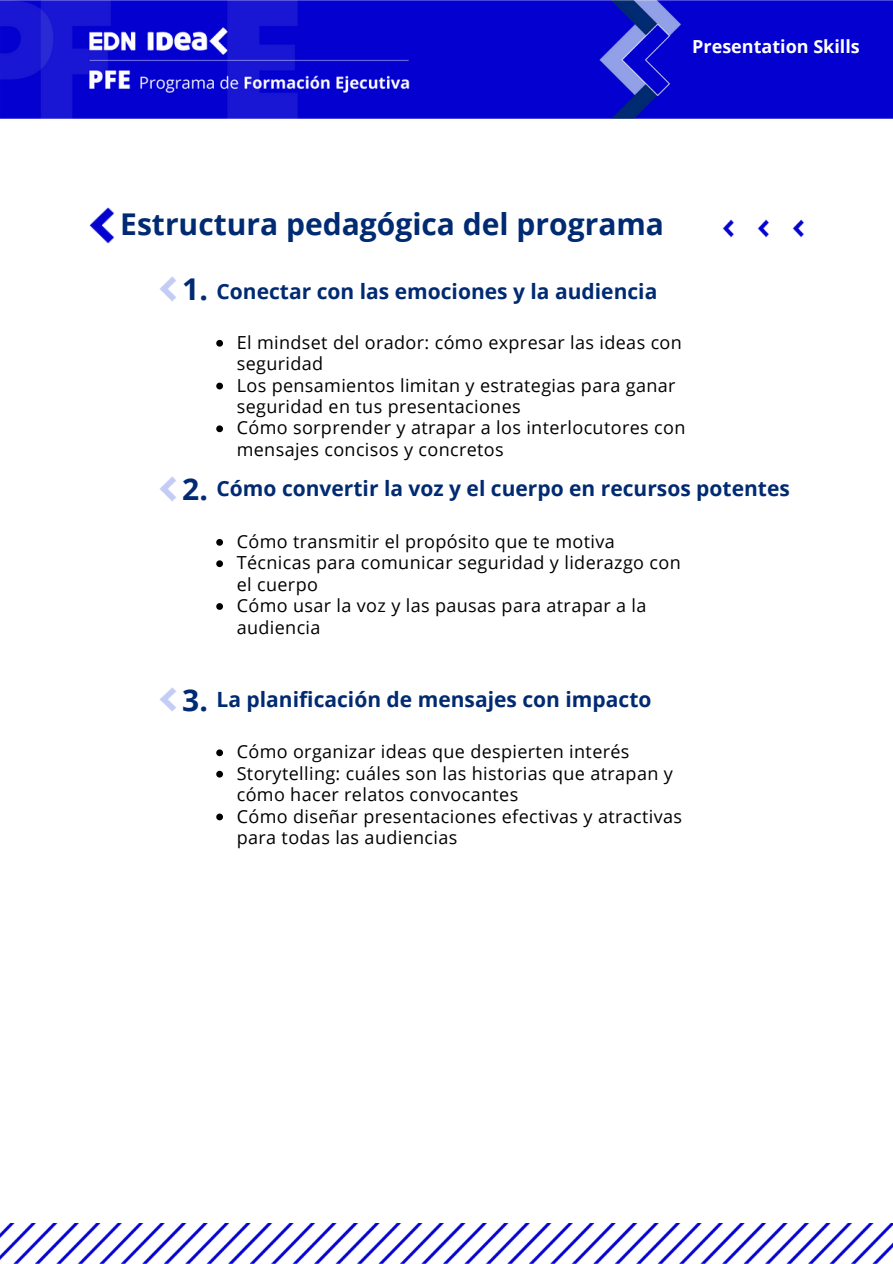
<style>
.page{position:relative;width:893px;height:1264px;background:#fff}
.page>*{position:absolute;margin:0;border:0;box-sizing:border-box;transform-origin:0 0}
.t1{font:700 30px "Open Sans";color:#002a71}
.t2{font:700 21px "Open Sans";color:#002a71}
.t3{font:18px/21.3px "Open Sans";letter-spacing:.02em;color:#000}
.t4{font:700 18px "Open Sans";color:#fff}
</style>
<div class="page">
<img style="left:0;top:0;width:892px;height:118px">
<svg style="left:216px;top:340px;width:7px;height:6px"></svg>
<svg style="left:216px;top:382px;width:7px;height:7px"></svg>
<svg style="left:216px;top:425px;width:7px;height:7px"></svg>
<img style="left:160px;top:276px;width:16px;height:25px">
<svg style="left:216px;top:539px;width:7px;height:6px"></svg>
<svg style="left:216px;top:560px;width:7px;height:7px"></svg>
<svg style="left:216px;top:603px;width:7px;height:7px"></svg>
<img style="left:160px;top:477px;width:16px;height:24px">
<img style="left:0;top:1223px;width:892px;height:39px">
<img style="left:722px;top:220px;width:82px;height:18px">
<img style="left:89px;top:208px;width:25px;height:36px">
<svg style="left:216px;top:749px;width:7px;height:7px"></svg>
<svg style="left:216px;top:770px;width:7px;height:7px"></svg>
<svg style="left:216px;top:813px;width:7px;height:7px"></svg>
<img style="left:160px;top:687px;width:17px;height:25px">
<p class="t4" style="left:692px;top:34px;width:169px">Presentation Skills</p>
<p class="t1" style="left:120px;top:203px;width:545px">Estructura pedagógica del programa</p>
<p class="t1" style="left:182px;top:268px;width:27px">1.</p>
<p class="t2" style="left:216px;top:276px;width:442px">Conectar con las emociones y la audiencia</p>
<p class="t3" style="left:237px;top:331px;width:446px">El mindset del orador: cómo expresar las ideas con seguridad</p>
<p class="t3" style="left:237px;top:374px;width:440px">Los pensamientos limitan y estrategias para ganar seguridad en tus presentaciones</p>
<p class="t3" style="left:237px;top:417px;width:450px">Cómo sorprender y atrapar a los interlocutores con mensajes concisos y concretos</p>
<p class="t1" style="left:182px;top:468px;width:27px">2.</p>
<p class="t2" style="left:216px;top:473px;width:574px">Cómo convertir la voz y el cuerpo en recursos potentes</p>
<p class="t3" style="left:237px;top:530px;width:379px">Cómo transmitir el propósito que te motiva</p>
<p class="t3" style="left:237px;top:551px;width:445px">Técnicas para comunicar seguridad y liderazgo con el cuerpo</p>
<p class="t3" style="left:237px;top:594px;width:411px">Cómo usar la voz y las pausas para atrapar a la audiencia</p>
<p class="t1" style="left:182px;top:678px;width:27px">3.</p>
<p class="t2" style="left:216px;top:684px;width:436px">La planificación de mensajes con impacto</p>
<p class="t3" style="left:237px;top:740px;width:394px">Cómo organizar ideas que despierten interés</p>
<p class="t3" style="left:237px;top:762px;width:437px">Storytelling: cuáles son las historias que atrapan y cómo hacer relatos convocantes</p>
<p class="t3" style="left:237px;top:805px;width:447px">Cómo diseñar presentaciones efectivas y atractivas para todas las audiencias</p>
</div>
